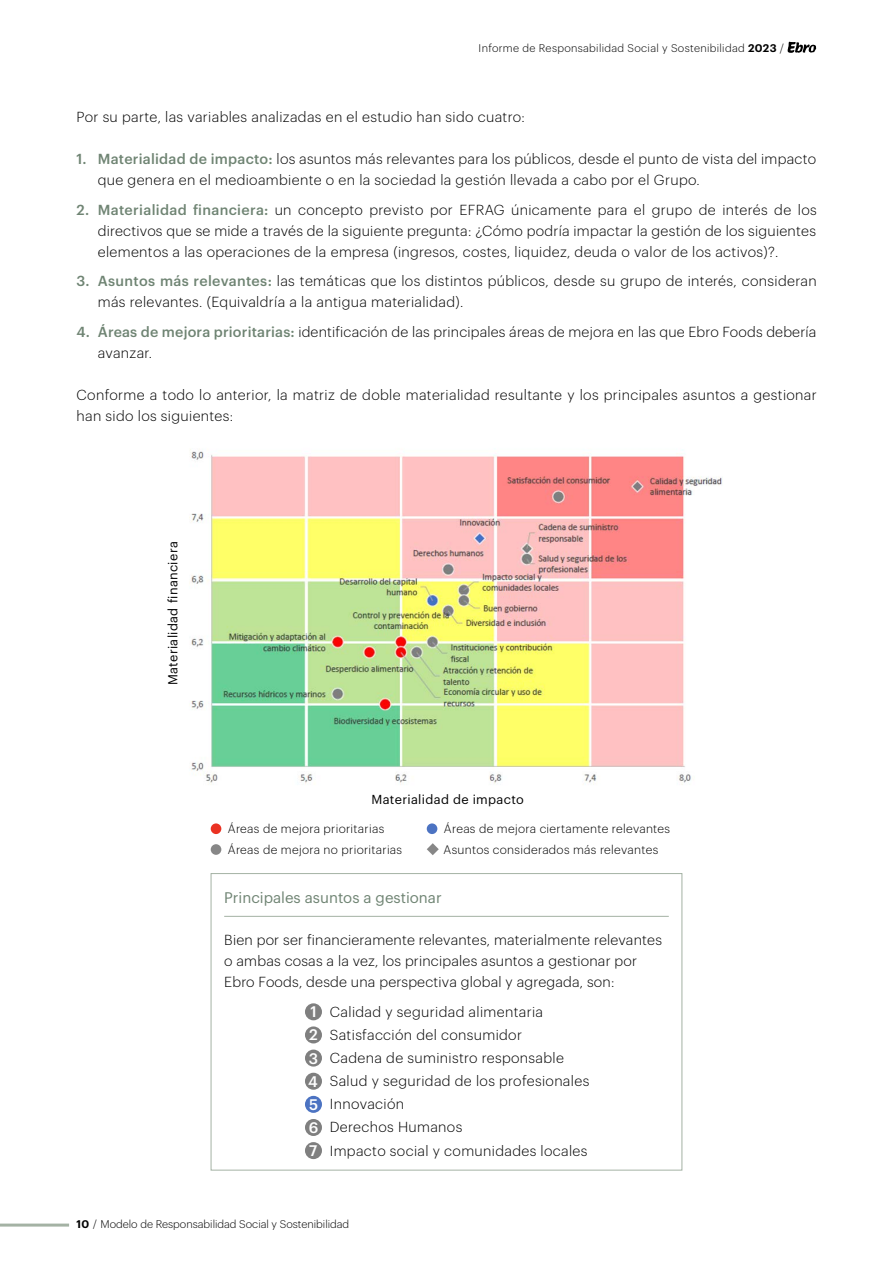
<style>
.page{position:relative;width:893px;height:1263px;background:#fff}
.page>*{position:absolute;margin:0;border:0;box-sizing:border-box;transform-origin:0 0}
._003_subladillo{font:15px "Graphik";color:#6f8473}
._001_texto_seguido{font:500 15px "Graphik";color:#fff}
._001_texto_seguido_listado{font:300 14.25px/21px "Graphik";letter-spacing:.025em;color:#000}
._001_texto_seguido_no_espacio{font:300 14.25px/21px "Graphik";letter-spacing:.025em;color:#000}
._001_texto_seguido-2{font:300 14.25px/21px "Graphik";letter-spacing:.025em;color:#000}
.Leyenda_-_esp{font:12.75px "Graphik";letter-spacing:.025em;color:#000}
._001_texto_seguido_no_espacio-2{font:300 12px "Graphik";letter-spacing:.025em;color:#000}
.t1{font:300 10.95px "Graphik";letter-spacing:.03em;color:#000}
.t2{font:300 10.95px "Graphik";letter-spacing:.01em;color:#000}
.s1{font-weight:600}
.s2{font-weight:500;color:#6f8473}
</style>
<div class="page">
<svg style="left:788px;top:42px;width:28px;height:11px"></svg>
<hr style="left:0;top:1223px;width:69px;height:3px;background:#a4b2a4">
<img style="left:189px;top:449px;width:533px;height:336px">
<hr style="left:224px;top:916px;width:445px;height:1px;background:#a4b2a4">
<div style="left:305px;top:1003px;width:17px;height:17px;background:#7f7f7f;border-radius:50%"></div>
<div style="left:305px;top:1026px;width:17px;height:17px;background:#7f7f7f;border-radius:50%"></div>
<div style="left:305px;top:1049px;width:17px;height:17px;background:#7f7f7f;border-radius:50%"></div>
<div style="left:305px;top:1073px;width:17px;height:17px;background:#7f7f7f;border-radius:50%"></div>
<div style="left:305px;top:1096px;width:17px;height:17px;background:#4c73c2;border-radius:50%"></div>
<div style="left:305px;top:1119px;width:17px;height:17px;background:#7f7f7f;border-radius:50%"></div>
<div style="left:305px;top:1142px;width:17px;height:17px;background:#7f7f7f;border-radius:50%"></div>
<div style="left:211px;top:873px;width:471px;height:297px;border:1px solid #a4b2a4"></div>
<div style="left:211px;top:823px;width:10px;height:11px;background:#ea3223;border-radius:50%"></div>
<div style="left:427px;top:823px;width:10px;height:11px;background:#4c73c2;border-radius:50%"></div>
<div style="left:211px;top:844px;width:10px;height:11px;background:#878787;border-radius:50%"></div>
<svg style="left:427px;top:843px;width:12px;height:12px"></svg>
<p class="t1" style="left:479px;top:40px;width:307px">Informe de Responsabilidad Social y Sostenibilidad <span class="s1">2023</span> /</p>
<p class="_001_texto_seguido-2" style="left:77px;top:105px;width:450px">Por su parte, las variables analizadas en el estudio han sido cuatro:</p>
<p class="_001_texto_seguido_listado" style="left:98px;top:147px;width:720px;text-indent:-21px"><span class="s2">1. Materialidad de impacto:</span> los asuntos más relevantes para los públicos, desde el punto de vista del impacto que genera en el medioambiente o en la sociedad la gestión llevada a cabo por el Grupo.</p>
<p class="_001_texto_seguido_listado" style="left:98px;top:198px;width:720px;text-align:justify;text-indent:-21px"><span class="s2">2. Materialidad financiera:</span> un concepto previsto por EFRAG únicamente para el grupo de interés de los directivos que se mide a través de la siguiente pregunta: ¿Cómo podría impactar la gestión de los siguientes elementos a las operaciones de la empresa (ingresos, costes, liquidez, deuda o valor de los activos)?.</p>
<p class="_001_texto_seguido_listado" style="left:98px;top:269px;width:720px;text-indent:-21px"><span class="s2">3. Asuntos más relevantes:</span> las temáticas que los distintos públicos, desde su grupo de interés, consideran más relevantes. (Equivaldría a la antigua materialidad).</p>
<p class="_001_texto_seguido-2" style="left:98px;top:320px;width:720px;text-indent:-21px"><span class="s2">4. Áreas de mejora prioritarias:</span> identificación de las principales áreas de mejora en las que Ebro Foods debería avanzar.</p>
<p class="_001_texto_seguido-2" style="left:77px;top:383px;width:742px">Conforme a todo lo anterior, la matriz de doble materialidad resultante y los principales asuntos a gestionar han sido los siguientes:</p>
<p class="Leyenda_-_esp" style="left:163px;top:685px;width:145px;rotate:-90deg">Materialidad financiera</p>
<p class="Leyenda_-_esp" style="left:371px;top:790px;width:154px">Materialidad de impacto</p>
<p class="_001_texto_seguido_no_espacio-2" style="left:228px;top:820px;width:158px">Áreas de mejora prioritarias</p>
<p class="_001_texto_seguido_no_espacio-2" style="left:444px;top:820px;width:228px">Áreas de mejora ciertamente relevantes</p>
<p class="_001_texto_seguido_no_espacio-2" style="left:228px;top:841px;width:176px">Áreas de mejora no prioritarias</p>
<p class="_001_texto_seguido_no_espacio-2" style="left:444px;top:841px;width:216px">Asuntos considerados más relevantes</p>
<p class="_003_subladillo" style="left:224px;top:886px;width:219px">Principales asuntos a gestionar</p>
<p class="_001_texto_seguido_no_espacio" style="left:224px;top:928px;width:439px">Bien por ser financieramente relevantes, materialmente relevantes o ambas cosas a la vez, los principales asuntos a gestionar por<br>Ebro Foods, desde una perspectiva global y agregada, son:</p>
<p class="_001_texto_seguido" style="left:310px;top:1000px;width:8px">1</p>
<p class="_001_texto_seguido_no_espacio" style="left:330px;top:1000px;width:215px">Calidad y seguridad alimentaria</p>
<p class="_001_texto_seguido" style="left:309px;top:1023px;width:10px">2</p>
<p class="_001_texto_seguido_no_espacio" style="left:330px;top:1023px;width:194px">Satisfacción del consumidor</p>
<p class="_001_texto_seguido" style="left:309px;top:1047px;width:11px">3</p>
<p class="_001_texto_seguido_no_espacio" style="left:330px;top:1046px;width:236px">Cadena de suministro responsable</p>
<p class="_001_texto_seguido" style="left:308px;top:1070px;width:11px">4</p>
<p class="_001_texto_seguido_no_espacio" style="left:330px;top:1069px;width:261px">Salud y seguridad de los profesionales</p>
<p class="_001_texto_seguido" style="left:309px;top:1093px;width:11px">5</p>
<p class="_001_texto_seguido_no_espacio" style="left:330px;top:1092px;width:76px">Innovación</p>
<p class="_001_texto_seguido" style="left:309px;top:1116px;width:11px">6</p>
<p class="_001_texto_seguido_no_espacio" style="left:330px;top:1115px;width:134px">Derechos Humanos</p>
<p class="_001_texto_seguido" style="left:309px;top:1139px;width:10px">7</p>
<p class="_001_texto_seguido_no_espacio" style="left:330px;top:1139px;width:259px">Impacto social y comunidades locales</p>
<p class="t2" style="left:77px;top:1216px;width:274px"><span class="s1">10</span> / Modelo de Responsabilidad Social y Sostenibilidad</p>
</div>
